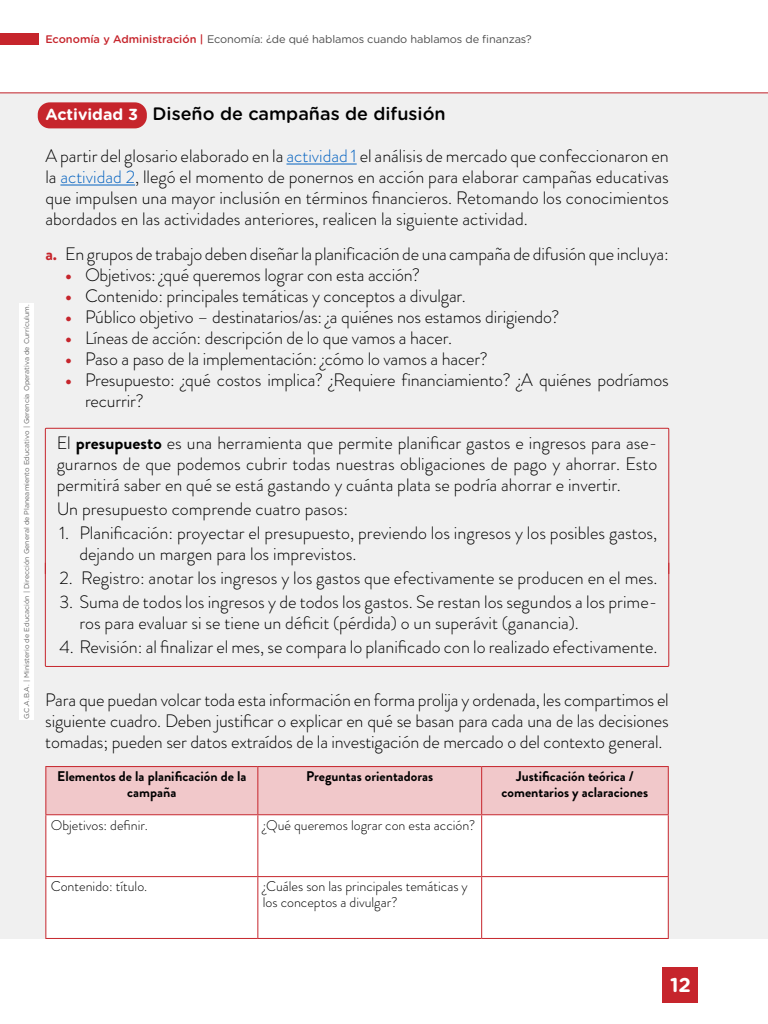
<style>
.page{position:relative;width:768px;height:1024px;background:#fff}
.page>*{position:absolute;margin:0;border:0;box-sizing:border-box;transform-origin:0 0}
.t1{font:700 20px "Gotham Rounded";color:#fff}
.t2{font:300 18px/21px "Brandon Grotesque";color:#000;text-align:justify}
.t3{font:500 18px "Gotham Rounded";color:#000}
.t4{font:300 14px/16px "Brandon Grotesque";color:#000}
.t5{font:700 14px/16px "Brandon Grotesque";color:#000;text-align:center}
.t6{font:11px "Gotham Rounded";letter-spacing:-.01em;color:#4d4d4d}
.t7{font:7px "Gotham Rounded";color:#666}
.s1{font-weight:500;color:#c6252c}
.s2{font-weight:700;font-size:16px;color:#fff}
.s3{color:#0563c1}
.s4{font-weight:700;color:#c6252c}
.s5{font-weight:700}
</style>
<div class="page">
<div style="left:662px;top:967px;width:36px;height:36px;background:#c6252c"></div>
<div style="left:0;top:33px;width:39px;height:11px;background:#c6252c"></div>
<div style="left:0;top:92px;width:768px;height:847px;background:#f0f0f0"></div>
<div style="left:38px;top:102px;width:109px;height:26px;background:#c6252c;border-radius:12px"></div>
<hr style="left:286px;top:164px;width:71px;height:1px;background:#0563c1">
<hr style="left:60px;top:185px;width:75px;height:1px;background:#0563c1">
<div style="left:44px;top:427px;width:626px;height:135px;background:#f0f0f0"></div>
<div style="left:44px;top:562px;width:626px;height:105px;background:#f0f0f0"></div>
<div style="left:46px;top:767px;width:622px;height:47px;background:#f1c8ca"></div>
<svg style="left:46px;top:815px;width:622px;height:123px"></svg>
<hr style="left:45px;top:766px;width:213px;height:1px;background:#c6252c">
<hr style="left:45px;top:767px;width:1px;height:47px;background:#c6252c">
<hr style="left:258px;top:766px;width:224px;height:1px;background:#c6252c">
<hr style="left:257px;top:767px;width:1px;height:47px;background:#c6252c">
<hr style="left:482px;top:766px;width:187px;height:1px;background:#c6252c">
<hr style="left:481px;top:767px;width:1px;height:47px;background:#c6252c">
<hr style="left:668px;top:767px;width:1px;height:47px;background:#c6252c">
<hr style="left:45px;top:814px;width:213px;height:1px;background:#c6252c">
<hr style="left:45px;top:815px;width:1px;height:61px;background:#c6252c">
<hr style="left:258px;top:814px;width:224px;height:1px;background:#c6252c">
<hr style="left:257px;top:815px;width:1px;height:61px;background:#c6252c">
<hr style="left:482px;top:814px;width:187px;height:1px;background:#c6252c">
<hr style="left:481px;top:815px;width:1px;height:61px;background:#c6252c">
<hr style="left:668px;top:815px;width:1px;height:61px;background:#c6252c">
<hr style="left:45px;top:876px;width:213px;height:1px;background:#c6252c">
<hr style="left:45px;top:877px;width:1px;height:61px;background:#c6252c">
<hr style="left:258px;top:876px;width:224px;height:1px;background:#c6252c">
<hr style="left:257px;top:877px;width:1px;height:61px;background:#c6252c">
<hr style="left:482px;top:876px;width:187px;height:1px;background:#c6252c">
<hr style="left:481px;top:877px;width:1px;height:61px;background:#c6252c">
<hr style="left:668px;top:877px;width:1px;height:61px;background:#c6252c">
<hr style="left:45px;top:938px;width:213px;height:1px;background:#c6252c">
<hr style="left:258px;top:938px;width:224px;height:1px;background:#c6252c">
<hr style="left:482px;top:938px;width:187px;height:1px;background:#c6252c">
<div style="left:19px;top:304px;width:15px;height:416px;background:#fff"></div>
<p class="t6" style="left:45px;top:32px;width:488px"><span class="s1">Economía y Administración |</span> Economía: ¿de qué hablamos cuando hablamos de finanzas?</p>
<p class="t7" style="left:22px;top:719px;width:416px;rotate:-90deg">G.C.A.B.A. | Ministerio de Educación | Dirección General de Planeamiento Educativo | Gerencia Operativa de Currículum.</p>
<p class="t3" style="left:45px;top:101px;width:402px"><span class="s2">Actividad 3</span> Diseño de campañas de difusión</p>
<p class="t2" style="left:45px;top:146px;width:625px">A partir del glosario elaborado en la <span class="s3">actividad 1</span> el análisis de mercado que confeccionaron en la <span class="s3">actividad 2</span>, llegó el momento de ponernos en acción para elaborar campañas educativas que impulsen una mayor inclusión en términos financieros. Retomando los conocimientos abordados en las actividades anteriores, realicen la siguiente actividad.</p>
<p class="t2" style="left:45px;top:244px;width:625px"><span class="s4">a.</span> En grupos de trabajo deben diseñar la planificación de una campaña de difusión que incluya:</p>
<p class="t2" style="left:65px;top:265px;width:357px"><span class="s4">•</span> Objetivos: ¿qué queremos lograr con esta acción?</p>
<p class="t2" style="left:65px;top:286px;width:402px"><span class="s4">•</span> Contenido: principales temáticas y conceptos a divulgar.</p>
<p class="t2" style="left:65px;top:307px;width:496px"><span class="s4">•</span> Público objetivo – destinatarios/as: ¿a quiénes nos estamos dirigiendo?</p>
<p class="t2" style="left:65px;top:328px;width:388px"><span class="s4">•</span> Líneas de acción: descripción de lo que vamos a hacer.</p>
<p class="t2" style="left:65px;top:349px;width:424px"><span class="s4">•</span> Paso a paso de la implementación: ¿cómo lo vamos a hacer?</p>
<p class="t2" style="left:85px;top:370px;width:585px;text-indent:-20px"><span class="s4">•</span> Presupuesto: ¿qué costos implica? ¿Requiere financiamiento? ¿A quiénes podríamos recurrir?</p>
<p class="t2" style="left:57px;top:433px;width:602px">El <span class="s5">presupuesto</span> es una herramienta que permite planificar gastos e ingresos para ase&shy;gurarnos de que podemos cubrir todas nuestras obligaciones de pago y ahorrar. Esto permitirá saber en qué se está gastando y cuánta plata se podría ahorrar e invertir.</p>
<p class="t2" style="left:57px;top:499px;width:293px">Un presupuesto comprende cuatro pasos:</p>
<p class="t2" style="left:79px;top:522px;width:580px;text-indent:-20px">1. Planificación: proyectar el presupuesto, previendo los ingresos y los posibles gastos, dejando un margen para los imprevistos.</p>
<p class="t2" style="left:59px;top:567px;width:600px">2. Registro: anotar los ingresos y los gastos que efectivamente se producen en el mes.</p>
<p class="t2" style="left:79px;top:591px;width:580px;text-indent:-20px">3. Suma de todos los ingresos y de todos los gastos. Se restan los segundos a los prime&shy;ros para evaluar si se tiene un déficit (pérdida) o un superávit (ganancia).</p>
<p class="t2" style="left:59px;top:636px;width:599px">4. Revisión: al finalizar el mes, se compara lo planificado con lo realizado efectivamente.</p>
<p class="t2" style="left:45px;top:689px;width:625px">Para que puedan volcar toda esta información en forma prolija y ordenada, les compartimos el siguiente cuadro. Deben justificar o explicar en qué se basan para cada una de las decisiones tomadas; pueden ser datos extraídos de la investigación de mercado o del contexto general.</p>
<p class="t5" style="left:57px;top:769px;width:191px">Elementos de la planificación de la campaña</p>
<p class="t5" style="left:306px;top:769px;width:128px">Preguntas orientadoras</p>
<p class="t5" style="left:502px;top:769px;width:148px">Justificación teórica / comentarios y aclaraciones</p>
<p class="t4" style="left:51px;top:817px;width:99px">Objetivos: definir.</p>
<p class="t4" style="left:263px;top:817px;width:214px">¿Qué queremos lograr con esta acción?</p>
<p class="t4" style="left:51px;top:879px;width:98px">Contenido: título.</p>
<p class="t4" style="left:263px;top:879px;width:206px">¿Cuáles son las principales temáticas y los conceptos a divulgar?</p>
<p class="t1" style="left:670px;top:971px;width:22px">12</p>
</div>
